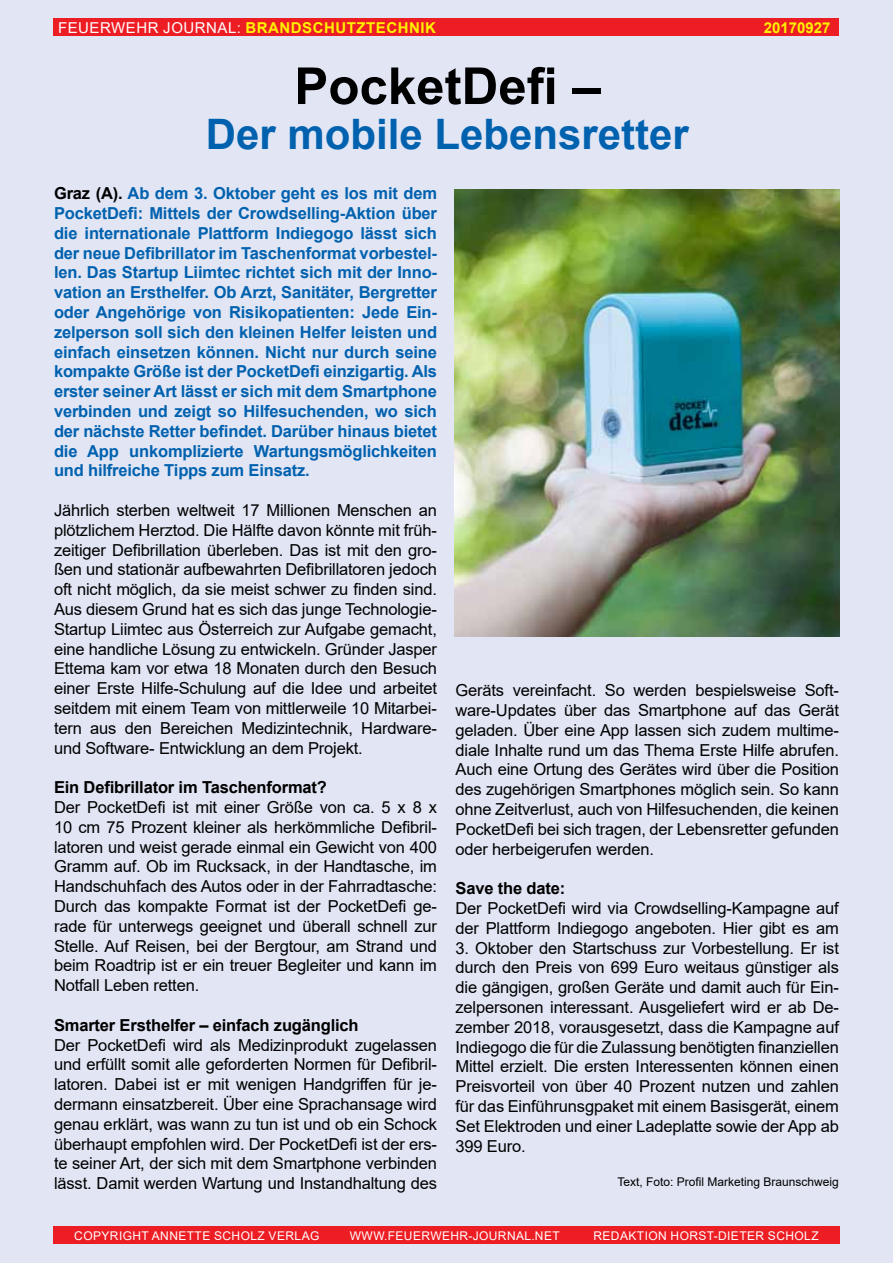
<style>
.page{position:relative;width:893px;height:1263px;background:#e1e5f4}
.page>*{position:absolute;margin:0;border:0;box-sizing:border-box;transform-origin:0 0}
.t1{font:700 51px "Arial";color:#000}
.t2{font:700 42px "Arial";color:#0061af}
.t3{font:16.5px/19.8px "Arial";letter-spacing:-.01em;color:#000;text-align:justify}
.t4{font:700 16.5px/19.8px "Arial";letter-spacing:-.01em;color:#0061af;text-align:justify}
.t5{font:700 16.5px "Arial";letter-spacing:-.01em;color:#000}
.t6{font:700 15px "Arial";letter-spacing:.035em;color:#fff200}
.t7{font:700 15px "Arial";color:#fff200}
.t8{font:12px "Arial";letter-spacing:.035em;color:#fff}
.t9{font:12px "Arial";color:#000}
.s1{font-weight:400;color:#fff}
.s2{color:#000}
</style>
<div class="page">
<div style="left:53px;top:1226px;width:787px;height:18px;background:#ed1d24"></div>
<div style="left:54px;top:18px;width:785px;height:18px;background:#ed1d24"></div>
<img style="left:455px;top:189px;width:385px;height:447px">
<p class="t6" style="left:58px;top:17px;width:379px"><span class="s1">Feuerwehr Journal:</span> Brandschutztechnik</p>
<p class="t7" style="left:764px;top:17px;width:68px">20170927</p>
<h1 class="t1" style="left:294px;top:50px;width:308px">PocketDefi –</h1>
<h2 class="t2" style="left:206px;top:105px;width:485px">Der mobile Lebensretter</h2>
<p class="t4" style="left:54px;top:184px;width:385px"><span class="s2">Graz (A).</span> Ab dem 3. Oktober geht es los mit dem PocketDefi: Mittels der Crowdselling-Aktion über die internationale Plattform Indiegogo lässt sich der neue Defibrillator im Taschenformat vorbestel&shy;len. Das Startup Liimtec richtet sich mit der Inno&shy;vation an Ersthelfer. Ob Arzt, Sanitäter, Bergretter oder Angehörige von Risikopatienten: Jede Ein&shy;zelperson soll sich den kleinen Helfer leisten und einfach einsetzen können. Nicht nur durch seine kompakte Größe ist der PocketDefi einzigartig. Als erster seiner Art lässt er sich mit dem Smartphone verbinden und zeigt so Hilfesuchenden, wo sich der nächste Retter befindet. Darüber hinaus bietet die App unkomplizierte Wartungsmöglichkeiten und hilfreiche Tipps zum Einsatz.</p>
<p class="t3" style="left:54px;top:500px;width:385px">Jährlich sterben weltweit 17 Millionen Menschen an plötzlichem Herztod. Die Hälfte davon könnte mit früh&shy;zeitiger Defibrillation überleben. Das ist mit den gro&shy;ßen und stationär aufbewahrten Defibrillatoren jedoch oft nicht möglich, da sie meist schwer zu finden sind.<br>Aus diesem Grund hat es sich das junge Technologie-Startup Liimtec aus Österreich zur Aufgabe gemacht, eine handliche Lösung zu entwickeln. Gründer Jasper Ettema kam vor etwa 18 Monaten durch den Besuch einer Erste H ilfe-Schulung auf die Idee und arbeitet seitdem mit einem Team von mittlerweile 10 Mitarbei&shy;tern aus den Bereichen Medizintechnik, Hardware&shy;und Software- Entwicklung an dem Projekt.</p>
<p class="t5" style="left:54px;top:776px;width:274px">Ein Defibrillator im Taschenformat?</p>
<p class="t3" style="left:54px;top:797px;width:385px">Der PocketDefi ist mit einer Größe von ca. 5 x 8 x 10 cm 75 Prozent kleiner als herkömmliche Defibril&shy;latoren und weist gerade einmal ein Gewicht von 400<br>Gramm auf. Ob im Rucksack, in der Handtasche, im H andschuhfach des Autos oder in der Fahrradtasche:<br>Durch das kompakte Format ist der PocketDefi ge&shy;rade für unterwegs geeignet und überall schnell zur Stelle. Auf Reisen, bei der Bergtour, am Strand und beim Roadtrip ist er ein treuer Begleiter und kann im N otfall Leben retten.</p>
<p class="t5" style="left:54px;top:1013px;width:306px">Smarter Ersthelfer – einfach zugänglich</p>
<p class="t3" style="left:54px;top:1035px;width:385px">Der PocketDefi wird als Medizinprodukt zugelassen und erfüllt somit alle geforderten Normen für Defibril&shy;latoren. Dabei ist er mit wenigen Handgriffen für je&shy;dermann einsatzbereit. Über eine Sprachansage wird genau erklärt, was wann zu tun ist und ob ein Schock überhaupt empfohlen wird. Der PocketDefi ist der ers&shy;te seiner Art, der sich mit dem Smartphone verbinden lässt. Damit werden Wartung und I nstandhaltung des</p>
<p class="t3" style="left:455px;top:680px;width:385px">Geräts vereinfacht. So werden bespielsweise Soft&shy;ware-U pdates über das Smartphone auf das Gerät geladen. Über eine App lassen sich zudem multime&shy;diale I nhalte rund um das Thema Erste H ilfe abrufen.<br>Auch eine Ortung des Gerätes wird über die Position des zugehörigen Smartphones möglich sein. So kann ohne Zeitverlust, auch von H ilfesuchenden, die keinen PocketDefi bei sich tragen, der Lebensretter gefunden oder herbeigerufen werden.</p>
<p class="t5" style="left:455px;top:877px;width:111px">Save the date:</p>
<p class="t3" style="left:455px;top:898px;width:385px">Der PocketDefi wird via Crowdselling-Kampagne auf der Plattform I ndiegogo angeboten. H ier gibt es am</p>
<p class="t3" style="left:455px;top:938px;width:385px">3. Oktober den Startschuss zur Vorbestellung. Er ist durch den Preis von 699 Euro weitaus günstiger als die gängigen, großen Geräte und damit auch für Ein&shy;zelpersonen interessant. Ausgeliefert wird er ab De&shy;zember 2018, vorausgesetzt, dass die Kampagne auf Indiegogo die für die Zulassung benötigten finanziellen Mittel erzielt. Die ersten I nteressenten können einen Preisvorteil von über 40 Prozent nutzen und zahlen für das Einführunsgpaket mit einem Basisgerät, einem Set Elektroden und einer Ladeplatte sowie der App ab 399 Euro.</p>
<p class="t9" style="left:617px;top:1173px;width:223px">Text, Foto: Profil Marketing Braunschweig</p>
<p class="t8" style="left:74px;top:1227px;width:247px">Copyright Annette Scholz Verlag</p>
<p class="t8" style="left:350px;top:1227px;width:211px">www.feuerwehr-journal.net</p>
<p class="t8" style="left:593px;top:1227px;width:227px">Redaktion Horst-Dieter Scholz</p>
</div>
